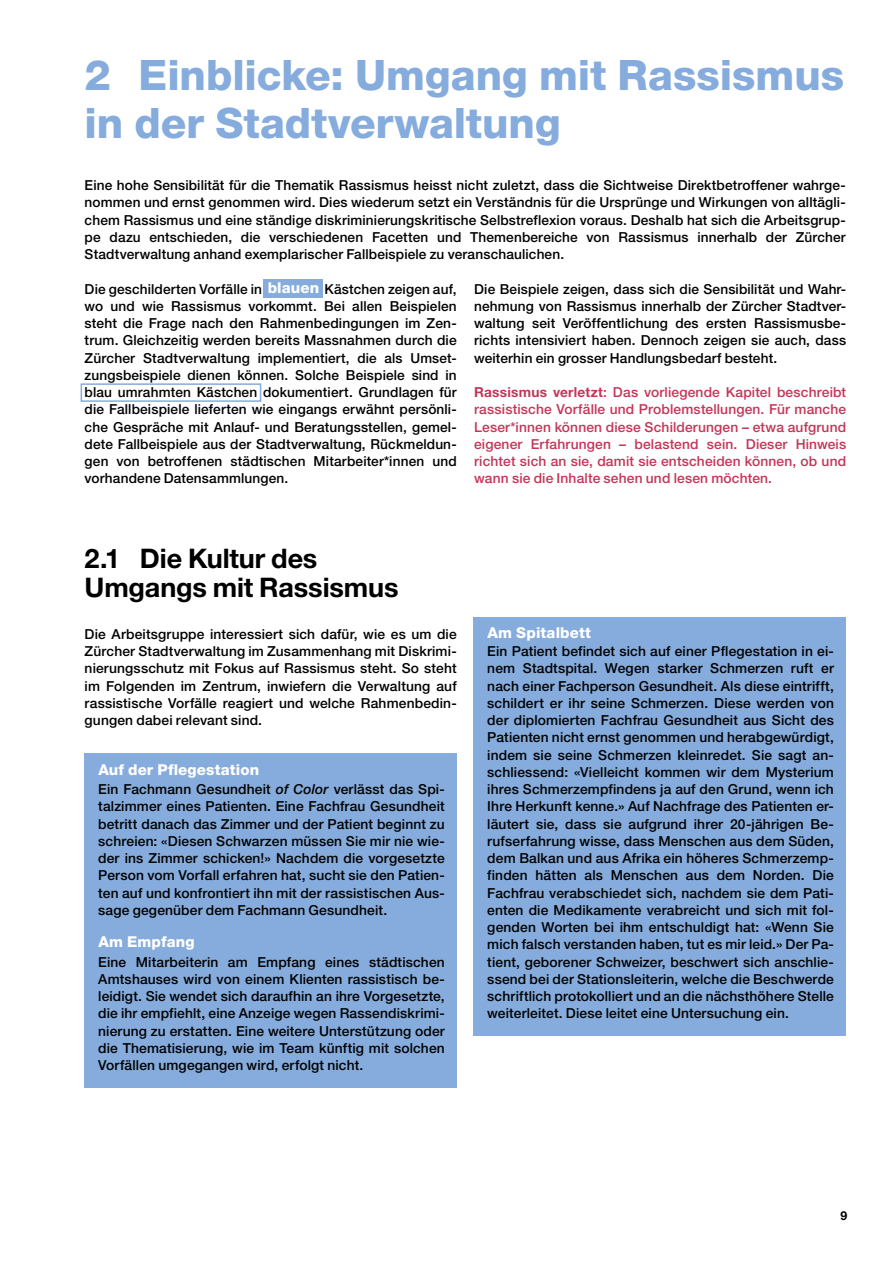
<style>
.page{position:relative;width:893px;height:1263px;background:#fff}
.page>*{position:absolute;margin:0;border:0;box-sizing:border-box;transform-origin:0 0}
.t1{font:800 42px/48px "Helvetica Neue LT Pro";color:#85acdc}
.t2{font:700 27px/29.4px "Helvetica Neue LT Pro";letter-spacing:-.005em;color:#000}
.t3{font:800 15px "Helvetica Neue LT Pro";letter-spacing:.01em;color:#fff}
.t4{font:500 13.8px/17.2px "Helvetica Neue LT Pro";letter-spacing:.01em;color:#000;text-align:justify}
.t5{font:500 13.8px/17.2px "Helvetica Neue LT Pro";letter-spacing:.01em;color:#c53558;text-align:justify}
.t6{font:500 13.8px/17.2px "Helvetica Neue LT Std";letter-spacing:.015em;color:#000;text-align:justify}
.t7{font:700 12.3px "Helvetica Neue LT Pro";color:#000}
.s1{font-weight:800;font-size:15px;color:#fff}
.s2{font-weight:700}
.s3{font-family:"Helvetica Neue LT Std"}
.s4{font-style:italic}
</style>
<div class="page">
<div style="left:85px;top:753px;width:372px;height:335px;background:#85acdc"></div>
<div style="left:474px;top:617px;width:372px;height:418px;background:#85acdc"></div>
<div style="left:81px;top:383px;width:180px;height:19px;border:2px solid #85acdc"></div>
<div style="left:264px;top:279px;width:59px;height:18px;background:#85acdc"></div>
<h1 class="t1" style="left:85px;top:50px;width:761px">2 Einblicke: Umgang mit Rassismus in der Stadtverwaltung</h1>
<p class="t4" style="left:85px;top:177px;width:763px">Eine hohe Sensibilität für die Thematik Rassismus heisst nicht zuletzt, dass die Sichtweise Direktbetroffener wahrge&shy;nommen und ernst genommen wird. Dies wiederum setzt ein Verständnis für die Ursprünge und Wirkungen von alltägli&shy;chem Rassismus und eine ständige diskriminierungskritische Selbstreflexion voraus. Deshalb hat sich die Arbeitsgrup&shy;pe dazu entschieden, die verschiedenen Facetten und Themenbereiche von Rassismus innerhalb der Zürcher Stadtverwaltung anhand exemplarischer Fallbeispiele zu veranschaulichen.</p>
<p class="t4" style="left:85px;top:280px;width:374px">Die geschilderten Vorfälle in <span class="s1">blauen</span> Kästchen zeigen auf, wo und wie Rassismus vorkommt. Bei allen Beispielen steht die Frage nach den Rahmenbedingungen im Zen&shy;trum. Gleichzeitig werden bereits Massnahmen durch die Zürcher Stadtverwaltung implementiert, die als Umset&shy;zungsbeispiele dienen können. Solche Beispiele sind in blau umrahmten Kästchen dokumentiert. Grundlagen für die Fallbeispiele lieferten wie eingangs erwähnt persönli&shy;che Gespräche mit Anlauf- und Beratungsstellen, gemel&shy;dete Fallbeispiele aus der Stadtverwaltung, Rückmeldun&shy;gen von betroffenen städtischen Mitarbeiter*innen und vorhandene Datensammlungen.</p>
<p class="t6" style="left:474px;top:280px;width:374px">Die Beispiele zeigen, dass sich die Sensibilität und Wahr&shy;nehmung von Rassismus innerhalb der Zürcher Stadtver&shy;waltung seit Veröffentlichung des ersten Rassismusbe&shy;richts intensiviert haben. Dennoch zeigen sie auch, dass weiterhin ein grosser Handlungsbedarf besteht.</p>
<p class="t5" style="left:474px;top:384px;width:374px"><span class="s2">Rassismus verletzt</span>: Das vorliegende Kapitel beschreibt rassistische Vorfälle und Problemstellungen. Für manche Leser*innen können diese Schilderungen – etwa aufgrund eigener Erfahrungen – belastend sein. Dieser Hinweis richtet sich an sie, damit sie entscheiden können, ob und wann sie die Inhalte sehen und lesen möchten<span class="s3">.</span></p>
<h2 class="t2" style="left:85px;top:543px;width:316px">2.1 Die Kultur des<br>Umgangs mit Rassismus</h2>
<p class="t4" style="left:85px;top:625px;width:374px">Die Arbeitsgruppe interessiert sich dafür, wie es um die</p>
<p class="t3" style="left:487px;top:624px;width:105px">Am Spitalbett</p>
<p class="t4" style="left:85px;top:642px;width:374px">Zürcher Stadtverwaltung im Zusammenhang mit Diskrimi&shy;nierungsschutz mit Fokus auf Rassismus steht. So steht im Folgenden im Zentrum, inwiefern die Verwaltung auf rassistische Vorfälle reagiert und welche Rahmenbedin&shy;gungen dabei relevant sind.</p>
<p class="t4" style="left:487px;top:642px;width:348px">Ein Patient befindet sich auf einer Pflegestation in ei&shy;nem Stadtspital. Wegen starker Schmerzen ruft er nach einer Fachperson Gesundheit. Als diese eintrifft, schildert er ihr seine Schmerzen. Diese werden von der diplomierten Fachfrau Gesundheit aus Sicht des Patienten nicht ernst genommen und herabgewürdigt, indem sie seine Schmerzen kleinredet. Sie sagt an&shy;schliessend: «Vielleicht kommen wir dem Mysterium ihres Schmerzempfindens ja auf den Grund, wenn ich Ihre Herkunft kenne.» Auf Nachfrage des Patienten er&shy;läutert sie, dass sie aufgrund ihrer 20-jährigen Be&shy;rufserfahrung wisse, dass Menschen aus dem Süden, dem Balkan und aus Afrika ein höheres Schmerzemp&shy;finden hätten als Menschen aus dem Norden. Die Fachfrau verabschiedet sich, nachdem sie dem Pati&shy;enten die Medikamente verabreicht und sich mit fol&shy;genden Worten bei ihm entschuldigt hat: «Wenn Sie mich falsch verstanden haben, tut es mir leid.» Der Pa&shy;tient, geborener Schweizer, beschwert sich anschlie&shy;ssend bei der Stationsleiterin, welche die Beschwerde schriftlich protokolliert und an die nächsthöhere Stelle weiterleitet. Diese leitet eine Untersuchung ein.</p>
<p class="t3" style="left:98px;top:761px;width:162px">Auf der Pflegestation</p>
<p class="t4" style="left:98px;top:780px;width:348px">Ein Fachmann Gesundheit <span class="s4">of Color</span> verlässt das Spi&shy;talzimmer eines Patienten. Eine Fachfrau Gesundheit betritt danach das Zimmer und der Patient beginnt zu schreien: «Diesen Schwarzen müssen Sie mir nie wie&shy;der ins Zimmer schicken!» Nachdem die vorgesetzte Person vom Vorfall erfahren hat, sucht sie den Patien&shy;ten auf und konfrontiert ihn mit der rassistischen Aus&shy;sage gegenüber dem Fachmann Gesundheit.</p>
<p class="t4" style="left:98px;top:953px;width:348px">Eine Mitarbeiterin am Empfang eines städtischen Amtshauses wird von einem Klienten rassistisch be&shy;leidigt. Sie wendet sich daraufhin an ihre Vorgesetzte, die ihr empfiehlt, eine Anzeige wegen Rassendiskrimi&shy;nierung zu erstatten. Eine weitere Unterstützung oder die Thematisierung, wie im Team künftig mit solchen Vorfällen umgegangen wird, erfolgt nicht.</p>
<p class="t3" style="left:98px;top:933px;width:98px">Am Empfang</p>
<p class="t7" style="left:840px;top:1208px;width:8px">9</p>
</div>
